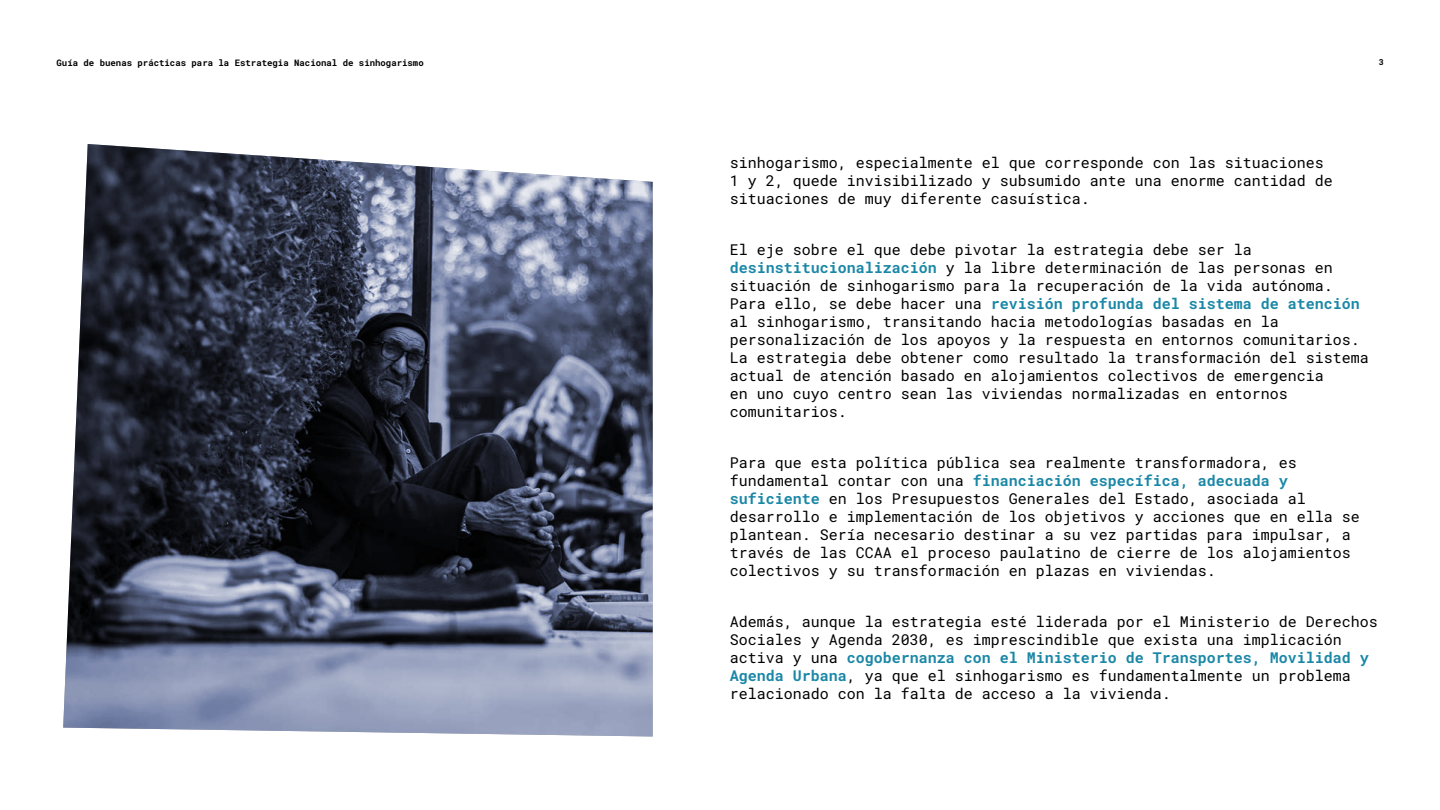
<style>
.page{position:relative;width:1440px;height:810px;background:#fff}
.page>*{position:absolute;margin:0;border:0;box-sizing:border-box;transform-origin:0 0}
.t1{font:15px/18px "Roboto Mono";color:#000}
.t2{font:700 9px "Roboto Mono";color:#000}
.t3{font:700 8.25px "Roboto Mono";color:#000}
.s1{font-weight:700;color:#1a87a7}
</style>
<div class="page">
<svg style="left:63px;top:144px;width:590px;height:593px;background:#53596b"></svg>
<p class="t2" style="left:57px;top:56px;width:369px">Guía de buenas prácticas para la Estrategia Nacional de sinhogarismo</p>
<p class="t3" style="left:1379px;top:56px;width:6px">3</p>
<p class="t1" style="left:730px;top:153px;width:604px">sinhogarismo, especialmente el que corresponde con las situaciones<br>1 y 2, quede invisibilizado y subsumido ante una enorme cantidad de situaciones de muy diferente casuística.</p>
<p class="t1" style="left:730px;top:240px;width:640px">El eje sobre el que debe pivotar la estrategia debe ser la <span class="s1">desinstitucionalización</span> y la libre determinación de las personas en situación de sinhogarismo para la recuperación de la vida autónoma.<br>Para ello, se debe hacer una <span class="s1">revisión profunda del sistema de atención </span>al sinhogarismo, transitando hacia metodologías basadas en la personalización de los apoyos y la respuesta en entornos comunitarios.<br>La estrategia debe obtener como resultado la transformación del sistema actual de atención basado en alojamientos colectivos de emergencia<br>en uno cuyo centro sean las viviendas normalizadas en entornos comunitarios.</p>
<p class="t1" style="left:730px;top:453px;width:631px">Para que esta política pública sea realmente transformadora, es fundamental contar con una <span class="s1">financiación específica, adecuada y suficiente</span> en los Presupuestos Generales del Estado, asociada al desarrollo e implementación de los objetivos y acciones que en ella se plantean. Sería necesario destinar a su vez partidas para impulsar, a través de las CCAA el proceso paulatino de cierre de los alojamientos colectivos y su transformación en plazas en viviendas.</p>
<p class="t1" style="left:730px;top:612px;width:649px">Además, aunque la estrategia esté liderada por el Ministerio de Derechos Sociales y Agenda 2030, es imprescindible que exista una implicación activa y una <span class="s1">cogobernanza con el Ministerio de Transportes, Movilidad y Agenda Urbana</span>, ya que el sinhogarismo es fundamentalmente un problema relacionado con la falta de acceso a la vivienda.</p>
</div>
